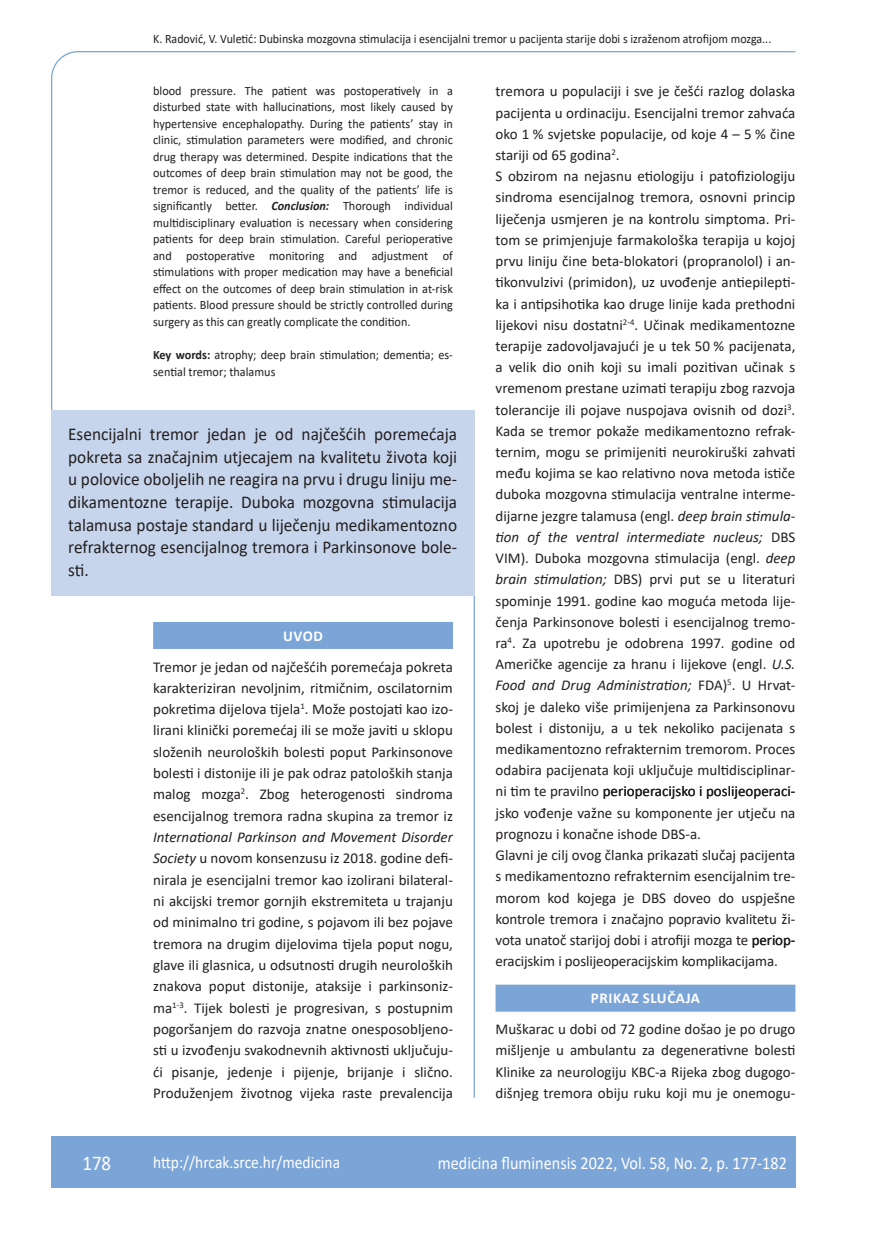
<style>
.page{position:relative;width:872px;height:1234px;background:#fff}
.page>*{position:absolute;margin:0;border:0;box-sizing:border-box;transform-origin:0 0}
.t1{font:21px "Calibri";color:#fff;scale:.9 1}
.anterfile{font:18px/22.5px "Calibri";color:#231f20;text-align:justify;scale:.96 1}
.t2{font:18px "Calibri";color:#fff;scale:.9 1}
.t3{font:17.25px "Calibri";color:#fff;scale:.9 1}
.osnovni_tekst{font:15px/21.1px "Calibri";color:#231f20;text-align:justify}
.naslov_ruler{font:700 15px "Calibri";letter-spacing:.04em;color:#fff}
.summary{font:12.75px/16.5px "Calibri";color:#231f20;text-align:justify;scale:.96 1}
.glava{font:12.75px "Calibri";color:#231f20;scale:.94 1}
.key_words{font:12.75px/16.5px "Calibri";color:#231f20;scale:.96 1}
.s1{font-weight:700;font-style:italic}
.s2{font-weight:700}
.s3{font-style:italic}
</style>
<div class="page">
<svg style="left:51px;top:51px;width:745px;height:360px"></svg>
<hr style="left:473px;top:596px;width:2px;height:501px;background:#7ca5d7">
<div style="left:51px;top:1135px;width:744px;height:51px;background:#7ca5d7"></div>
<div style="left:495px;top:984px;width:300px;height:27px;background:#7ca5d7"></div>
<div style="left:51px;top:410px;width:423px;height:185px;background:#c6d5ec"></div>
<div style="left:153px;top:621px;width:300px;height:27px;background:#7ca5d7"></div>
<p class="glava" style="left:153px;top:29px;width:659px">K. Radović, V. Vuletić: Dubinska mozgovna stimulacija i esencijalni tremor u pacijenta starije dobi s izraženom atrofijom mozga...</p>
<p class="summary" style="left:153px;top:82px;width:314px">blood pressure. The patient was postoperatively in a disturbed state with hallucinations, most likely caused by hypertensive encephalopathy. During the patients’ stay in clinic, stimulation parameters were modified, and chronic drug therapy was determined. Despite indications that the outcomes of deep brain stimulation may not be good, the tremor is reduced, and the quality of the patients’ life is significantly better. <span class="s1">Conclusion:</span> Thorough individual multidisciplinary evaluation is necessary when considering patients for deep brain stimulation. Careful perioperative and postoperative monitoring and adjustment of stimulations with proper medication may have a beneficial effect on the outcomes of deep brain stimulation in at-risk patients. Blood pressure should be strictly controlled during surgery as this can greatly complicate the condition.</p>
<p class="key_words" style="left:153px;top:346px;width:314px"><span class="s2">Key words:</span> atrophy; deep brain stimulation; dementia; es&shy;sential tremor; thalamus</p>
<p class="anterfile" style="left:68px;top:422px;width:407px">Esencijalni tremor jedan je od najčešćih poremećaja pokreta sa značajnim utjecajem na kvalitetu života koji u polovice oboljelih ne reagira na prvu i drugu liniju me&shy;dikamentozne terapije. Duboka mozgovna stimulacija talamusa postaje standard u liječenju medikamentozno refrakternog esencijalnog tremora i Parkinsonove bole&shy;sti.</p>
<p class="naslov_ruler" style="left:283px;top:625px;width:41px">UVOD</p>
<p class="osnovni_tekst" style="left:153px;top:655px;width:301px">Tremor je jedan od najčešćih poremećaja pokreta karakteriziran nevoljnim, ritmičnim, oscilatornim pokretima dijelova tijela<sup>1</sup>. Može postojati kao izo&shy;lirani klinički poremećaj ili se može javiti u sklopu složenih neuroloških bolesti poput Parkinsonove bolesti i distonije ili je pak odraz patoloških stanja malog mozga<sup>2</sup>. Zbog heterogenosti sindroma esencijalnog tremora radna skupina za tremor iz <span class="s3">International Parkinson and Movement Disorder Society</span> u novom konsenzusu iz 2018. godine defi&shy;nirala je esencijalni tremor kao izolirani bilateral&shy;ni akcijski tremor gornjih ekstremiteta u trajanju od minimalno tri godine, s pojavom ili bez pojave tremora na drugim dijelovima tijela poput nogu, glave ili glasnica, u odsutnosti drugih neuroloških znakova poput distonije, ataksije i parkinsoniz&shy;ma<sup>1-3</sup>. Tijek bolesti je progresivan, s postupnim pogoršanjem do razvoja znatne onesposobljeno&shy;sti u izvođenju svakodnevnih aktivnosti uključuju&shy;ći pisanje, jedenje i pijenje, brijanje i slično.<br>Produženjem životnog vijeka raste prevalencija</p>
<p class="osnovni_tekst" style="left:495px;top:80px;width:301px">tremora u populaciji i sve je češći razlog dolaska pacijenta u ordinaciju. Esencijalni tremor zahvaća oko 1 % svjetske populacije, od koje 4 – 5 % čine stariji od 65 godina<sup>2</sup>.</p>
<p class="osnovni_tekst" style="left:495px;top:165px;width:301px">S obzirom na nejasnu etiologiju i patofiziologiju sindroma esencijalnog tremora, osnovni princip liječenja usmjeren je na kontrolu simptoma. Pri&shy;tom se primjenjuje farmakološka terapija u kojoj prvu liniju čine beta-blokatori (propranolol) i an&shy;tikonvulzivi (primidon), uz uvođenje antiepilepti&shy;ka i antipsihotika kao druge linije kada prethodni lijekovi nisu dostatni<sup>2-4</sup>. Učinak medikamentozne terapije zadovoljavajući je u tek 50 % pacijenata, a velik dio onih koji su imali pozitivan učinak s vremenom prestane uzimati terapiju zbog razvoja tolerancije ili pojave nuspojava ovisnih od dozi<sup>3</sup>.<br>Kada se tremor pokaže medikamentozno refrak&shy;ternim, mogu se primijeniti neurokiruški zahvati među kojima se kao relativno nova metoda ističe duboka mozgovna stimulacija ventralne interme&shy;dijarne jezgre talamusa (engl. <span class="s3">deep brain stimula&shy;tion of the ventral intermediate nucleus;</span> DBS VIM). Duboka mozgovna stimulacija (engl. <span class="s3">deep brain stimulation;</span> DBS) prvi put se u literaturi spominje 1991. godine kao moguća metoda lije&shy;čenja Parkinsonove bolesti i esencijalnog tremo&shy;ra<sup>4</sup>. Za upotrebu je odobrena 1997. godine od Američke agencije za hranu i lijekove (engl. <span class="s3">U.S.<br>Food and Drug Administration;</span> FDA)<sup>5</sup>. U Hrvat&shy;skoj je daleko više primijenjena za Parkinsonovu bolest i distoniju, a u tek nekoliko pacijenata s medikamentozno refrakternim tremorom. Proces odabira pacijenata koji uključuje multidisciplinar&shy;ni tim te pravilno perioperacijsko i poslijeoperaci&shy;jsko vođenje važne su komponente jer utječu na prognozu i konačne ishode DBS-a.</p>
<p class="osnovni_tekst" style="left:495px;top:844px;width:301px">Glavni je cilj ovog članka prikazati slučaj pacijenta s medikamentozno refrakternim esencijalnim tre&shy;morom kod kojega je DBS doveo do uspješne kontrole tremora i značajno popravio kvalitetu ži&shy;vota unatoč starijoj dobi i atrofiji mozga te periop&shy;eracijskim i poslijeoperacijskim komplikacijama.</p>
<p class="naslov_ruler" style="left:591px;top:987px;width:111px">PRIKAZ SLUČAJA</p>
<p class="osnovni_tekst" style="left:495px;top:1017px;width:301px">Muškarac u dobi od 72 godine došao je po drugo mišljenje u ambulantu za degenerativne bolesti Klinike za neurologiju KBC-a Rijeka zbog dugogo&shy;dišnjeg tremora obiju ruku koji mu je onemogu-</p>
<p class="t1" style="left:82px;top:1147px;width:33px">178</p>
<p class="t3" style="left:153px;top:1149px;width:209px">http://hrcak.srce.hr/medicina</p>
<p class="t2" style="left:438px;top:1149px;width:389px">medicina fluminensis 2022, Vol. 58, No. 2, p. 177-182</p>
</div>
